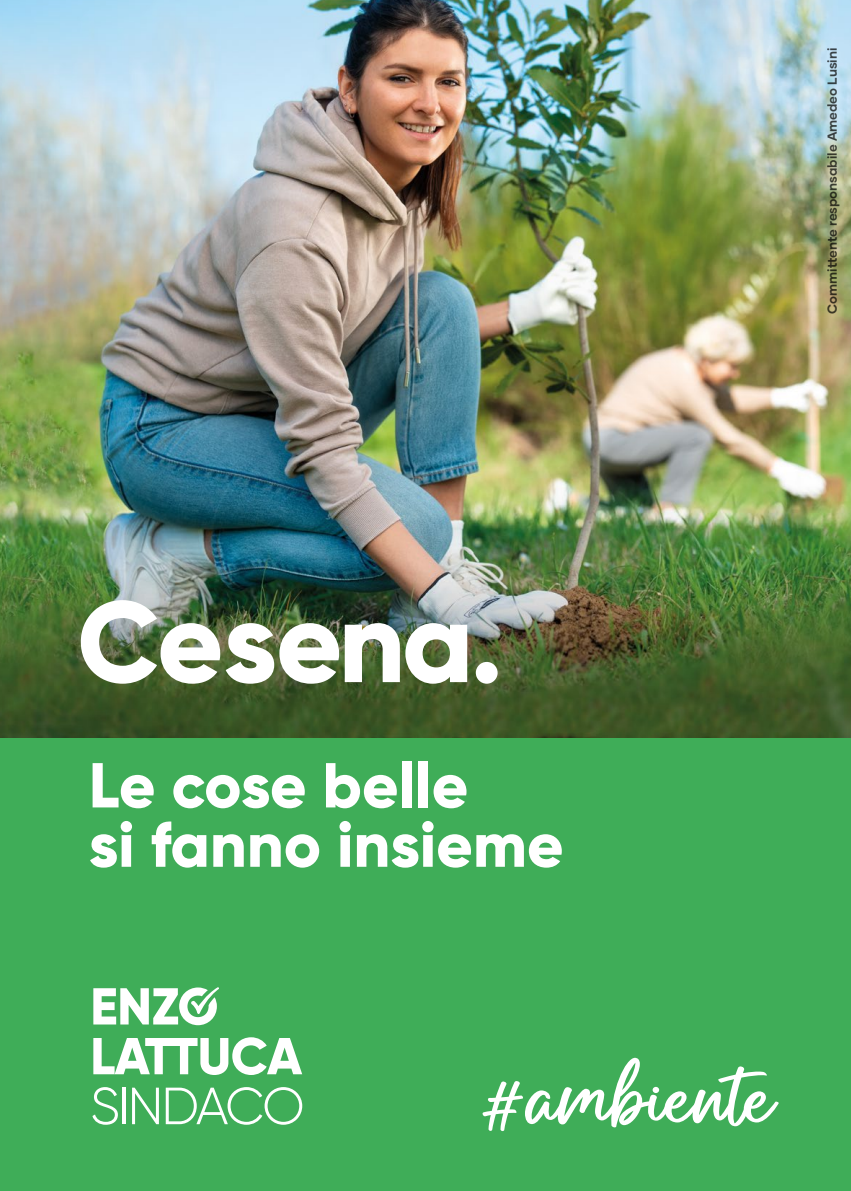
<style>
.page{position:relative;width:851px;height:1191px;background:#fff}
.page>*{position:absolute;margin:0;border:0;box-sizing:border-box;transform-origin:0 0}
.t1{font:800 114.8px "Gilroy";letter-spacing:-.025em;color:#fff}
.t2{font:72.4px "Butterscotch";color:#fff}
.t3{font:800 63.4px/59.4px "Gilroy";color:#fff}
.t4{font:700 13px "Gilmer";color:#1d1d1b}
</style>
<div class="page">
<div style="left:0;top:0;width:850px;height:1191px;background:#3fad58"></div>
<img style="left:0;top:0;width:850px;height:737px">
<svg style="left:93px;top:1037px;width:209px;height:38px"></svg>
<svg style="left:92px;top:1087px;width:26px;height:37px"></svg>
<hr style="left:122px;top:1087px;width:3px;height:37px;background:#fff">
<svg style="left:132px;top:1087px;width:27px;height:37px"></svg>
<svg style="left:166px;top:1087px;width:136px;height:37px"></svg>
<svg style="left:93px;top:987px;width:126px;height:38px"></svg>
<p class="t4" style="left:824px;top:314px;width:267px;rotate:-90deg">Committente responsabile Amedeo Lusini</p>
<h1 class="t1" style="left:77px;top:569px;width:427px">Cesena.</h1>
<h3 class="t3" style="left:89px;top:755px;width:476px">Le cose belle<br>si fanno insieme</h3>
<h2 class="t2" style="left:479px;top:1056px;width:293px"><sub>#</sub>ambiente</h2>
</div>
